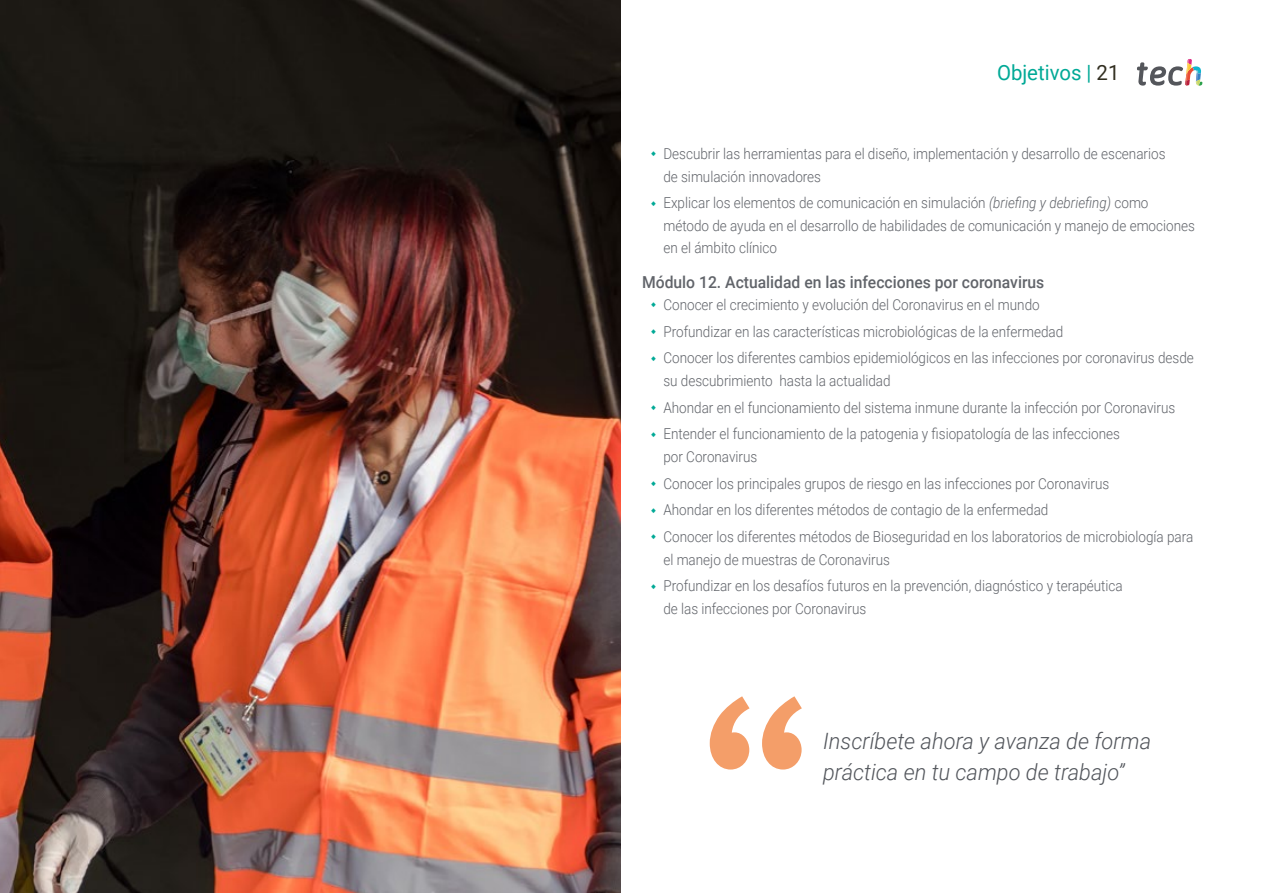
<style>
.page{position:relative;width:1263px;height:893px;background:#fff}
.page>*{position:absolute;margin:0;border:0;box-sizing:border-box;transform-origin:0 0}
.t1{font:italic 300 22.5px/31.5px "Roboto";color:#52555b}
.t2{font:21px "Roboto";color:#00a996}
.t3{font:500 16.5px "Roboto";color:#61646a;scale:.95 1}
.t4{font:300 15px/26.7px "Roboto";color:#61646a;scale:.9 1}
.s1{color:#312e20}
.s2{font-style:italic}
</style>
<div class="page">
<svg style="left:1137px;top:59px;width:65px;height:27px"></svg>
<img style="left:0;top:0;width:621px;height:893px">
<svg style="left:710px;top:696px;width:92px;height:73px"></svg>
<h2 class="t2" style="left:997px;top:57px;width:124px">Objetivos | <span class="s1">21</span></h2>
<p class="t4" style="left:663px;top:142px;width:559px;line-height:22.5px">Descubrir las herramientas para el diseño, implementación y desarrollo de escenarios de simulación innovadores</p>
<p class="t4" style="left:663px;top:191px;width:592px;line-height:22.5px">Explicar los elementos de comunicación en simulación <span class="s2">(briefing y debriefing)</span> como método de ayuda en el desarrollo de habilidades de comunicación y manejo de emociones en el ámbito clínico</p>
<p class="t3" style="left:642px;top:270px;width:425px">Módulo 12. Actualidad en las infecciones por coronavirus</p>
<p class="t4" style="left:663px;top:291px;width:591px">Conocer el crecimiento y evolución del Coronavirus en el mundo<br>Profundizar en las características microbiológicas de la enfermedad<br>Conocer los diferentes cambios epidemiológicos en las infecciones por coronavirus desde</p>
<p class="t4" style="left:663px;top:367px;width:570px">su descubrimiento hasta la actualidad<br>Ahondar en el funcionamiento del sistema inmune durante la infección por Coronavirus<br>Entender el funcionamiento de la patogenia y fisiopatología de las infecciones</p>
<p class="t4" style="left:663px;top:443px;width:590px">por Coronavirus<br>Conocer los principales grupos de riesgo en las infecciones por Coronavirus<br>Ahondar en los diferentes métodos de contagio de la enfermedad<br>Conocer los diferentes métodos de Bioseguridad en los laboratorios de microbiología para</p>
<p class="t4" style="left:663px;top:545px;width:512px">el manejo de muestras de Coronavirus<br>Profundizar en los desafíos futuros en la prevención, diagnóstico y terapéutica</p>
<p class="t4" style="left:663px;top:595px;width:227px">de las infecciones por Coronavirus</p>
<h1 class="t1" style="left:823px;top:724px;width:329px">Inscríbete ahora y avanza de forma práctica en tu campo de trabajo”</h1>
</div>
